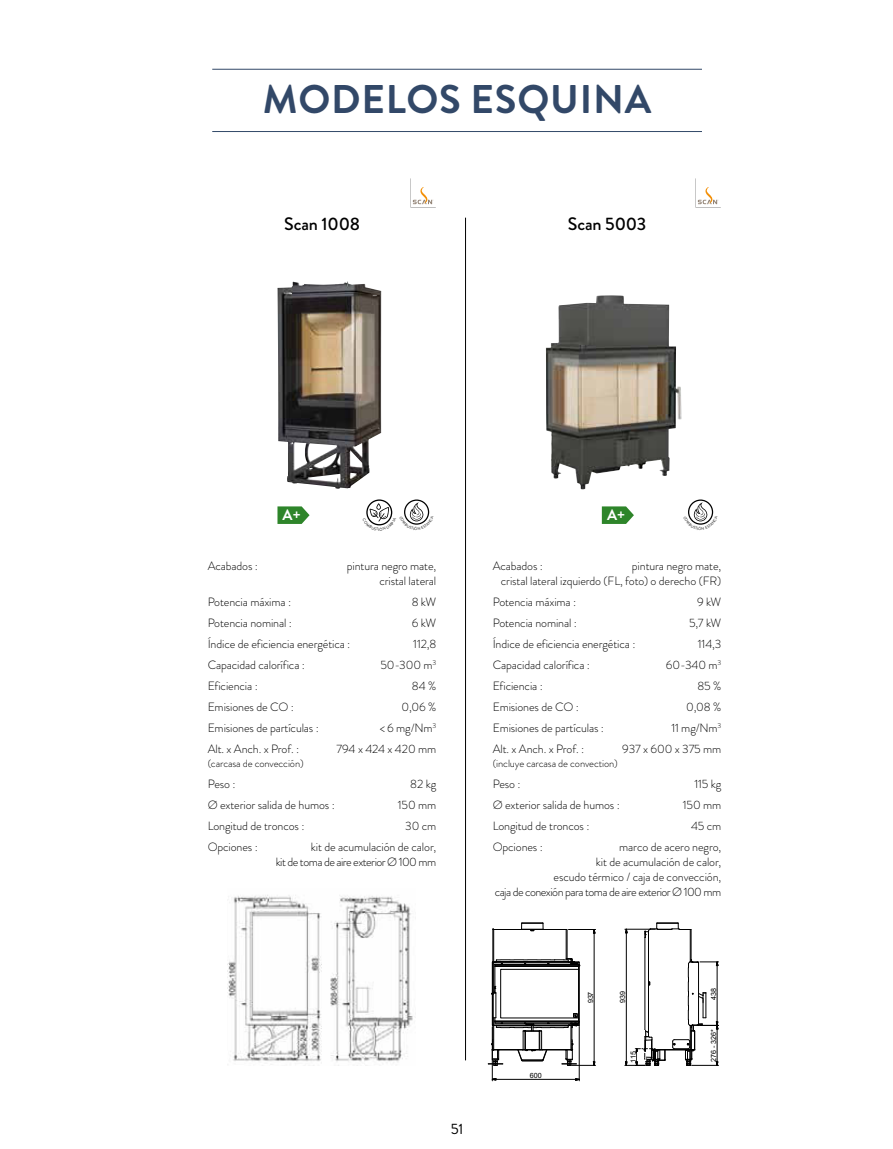
<style>
.page{position:relative;width:893px;height:1149px;background:#fff}
.page>*{position:absolute;margin:0;border:0;box-sizing:border-box;transform-origin:0 0}
.t1{font:700 40.05px "Brandon Grotesque";letter-spacing:.02em;color:#324868}
.t2{font:500 18px "Brandon Grotesque";letter-spacing:-.01em;color:#000}
.t3{font:700 15.15px "Brandon Grotesque";color:#fff}
.t4{font:15px "Brandon Grotesque";color:#000}
.t5{font:300 12px/15px "Brandon Grotesque";letter-spacing:-.01em;color:#000;text-align:right}
.t6{font:300 12px/15px "Brandon Grotesque";letter-spacing:-.045em;color:#000;text-align:right}
.t7{font:300 10.5px "Brandon Grotesque";letter-spacing:-.01em;color:#000}
.t8{font:7.2px "Arial";letter-spacing:-.005em;color:#000}
</style>
<div class="page">
<hr style="left:212px;top:69px;width:490px;height:1px;background:#324868">
<hr style="left:212px;top:131px;width:490px;height:1px;background:#324868">
<svg style="left:277px;top:506px;width:33px;height:18px"></svg>
<svg style="left:602px;top:506px;width:32px;height:18px"></svg>
<div style="left:410px;top:178px;width:26px;height:30px;background:#000;opacity:.37"></div>
<div style="left:411px;top:179px;width:24px;height:28px;background:#fff"></div>
<svg style="left:413px;top:187px;width:20px;height:17px"></svg>
<div style="left:695px;top:178px;width:26px;height:30px;background:#000;opacity:.37"></div>
<div style="left:696px;top:179px;width:24px;height:28px;background:#fff"></div>
<svg style="left:698px;top:187px;width:20px;height:17px"></svg>
<img style="left:546px;top:295px;width:92px;height:194px">
<svg style="left:488px;top:922px;width:108px;height:144px"></svg>
<hr style="left:496px;top:1078px;width:80px;height:1px;background:#000">
<hr style="left:492px;top:1026px;width:1px;height:54px;background:#000">
<hr style="left:579px;top:1026px;width:1px;height:54px;background:#000">
<svg style="left:625px;top:922px;width:94px;height:144px"></svg>
<hr style="left:465px;top:217px;width:1px;height:843px;background:#000">
<img style="left:227px;top:895px;width:186px;height:170px">
<img style="left:277px;top:281px;width:104px;height:207px">
<svg style="left:366px;top:499px;width:64px;height:27px"></svg>
<svg style="left:688px;top:499px;width:26px;height:26px"></svg>
<h1 class="t1" style="left:263px;top:76px;width:390px">MODELOS ESQUINA</h1>
<h2 class="t2" style="left:284px;top:214px;width:78px">Scan 1008</h2>
<h2 class="t2" style="left:568px;top:214px;width:80px">Scan 5003</h2>
<p class="t3" style="left:283px;top:506px;width:20px">A+</p>
<p class="t3" style="left:607px;top:506px;width:20px">A+</p>
<p class="t5" style="left:208px;top:559px;width:52px">Acabados :</p>
<p class="t5" style="left:347px;top:559px;width:91px">pintura negro mate, cristal lateral</p>
<p class="t5" style="left:208px;top:595px;width:85px">Potencia máxima :</p>
<p class="t5" style="left:412px;top:595px;width:26px">8 kW</p>
<p class="t5" style="left:208px;top:616px;width:86px">Potencia nominal :</p>
<p class="t5" style="left:412px;top:616px;width:26px">6 kW</p>
<p class="t5" style="left:208px;top:637px;width:144px">Índice de eficiencia energética :</p>
<p class="t5" style="left:413px;top:637px;width:25px">112,8</p>
<p class="t5" style="left:208px;top:658px;width:99px">Capacidad calorífica :</p>
<p class="t5" style="left:380px;top:658px;width:57px">50-300 m<sup>3</sup></p>
<p class="t5" style="left:208px;top:679px;width:52px">Eficiencia :</p>
<p class="t5" style="left:412px;top:679px;width:26px">84 %</p>
<p class="t5" style="left:208px;top:700px;width:88px">Emisiones de CO :</p>
<p class="t5" style="left:401px;top:700px;width:36px">0,06 %</p>
<p class="t5" style="left:208px;top:721px;width:113px">Emisiones de partículas :</p>
<p class="t5" style="left:380px;top:721px;width:58px">&lt; 6 mg/Nm<sup>3</sup></p>
<p class="t5" style="left:208px;top:742px;width:93px">Alt. x Anch. x Prof. :</p>
<p class="t5" style="left:337px;top:742px;width:101px">794 x 424 x 420 mm</p>
<p class="t7" style="left:208px;top:757px;width:97px">(carcasa de convección)</p>
<p class="t5" style="left:208px;top:776px;width:29px">Peso :</p>
<p class="t5" style="left:410px;top:776px;width:27px">82 kg</p>
<p class="t5" style="left:208px;top:797px;width:129px">Ø exterior salida de humos :</p>
<p class="t5" style="left:398px;top:797px;width:40px">150 mm</p>
<p class="t5" style="left:208px;top:818px;width:98px">Longitud de troncos :</p>
<p class="t5" style="left:405px;top:818px;width:33px">30 cm</p>
<p class="t5" style="left:208px;top:839px;width:52px">Opciones :</p>
<p class="t6" style="left:276px;top:839px;width:162px">kit de acumulación de calor,<br>kit de toma de aire exterior Ø 100 mm</p>
<p class="t5" style="left:493px;top:559px;width:52px">Acabados :</p>
<p class="t5" style="left:501px;top:559px;width:222px">pintura negro mate,<br>cristal lateral izquierdo (FL, foto) o derecho (FR)</p>
<p class="t5" style="left:493px;top:595px;width:85px">Potencia máxima :</p>
<p class="t5" style="left:697px;top:595px;width:26px">9 kW</p>
<p class="t5" style="left:493px;top:616px;width:86px">Potencia nominal :</p>
<p class="t5" style="left:689px;top:616px;width:34px">5,7 kW</p>
<p class="t5" style="left:493px;top:637px;width:144px">Índice de eficiencia energética :</p>
<p class="t5" style="left:698px;top:637px;width:25px">114,3</p>
<p class="t5" style="left:493px;top:658px;width:99px">Capacidad calorífica :</p>
<p class="t5" style="left:666px;top:658px;width:57px">60-340 m<sup>3</sup></p>
<p class="t5" style="left:493px;top:679px;width:52px">Eficiencia :</p>
<p class="t5" style="left:697px;top:679px;width:25px">85 %</p>
<p class="t5" style="left:493px;top:700px;width:88px">Emisiones de CO :</p>
<p class="t5" style="left:686px;top:700px;width:37px">0,08 %</p>
<p class="t5" style="left:493px;top:721px;width:113px">Emisiones de partículas :</p>
<p class="t5" style="left:671px;top:721px;width:51px">11 mg/Nm<sup>3</sup></p>
<p class="t5" style="left:493px;top:742px;width:93px">Alt. x Anch. x Prof. :</p>
<p class="t5" style="left:622px;top:742px;width:101px">937 x 600 x 375 mm</p>
<p class="t7" style="left:493px;top:757px;width:126px">(incluye carcasa de convection)</p>
<p class="t5" style="left:493px;top:776px;width:29px">Peso :</p>
<p class="t5" style="left:694px;top:776px;width:28px">115 kg</p>
<p class="t5" style="left:493px;top:797px;width:129px">Ø exterior salida de humos :</p>
<p class="t5" style="left:683px;top:797px;width:40px">150 mm</p>
<p class="t5" style="left:493px;top:818px;width:98px">Longitud de troncos :</p>
<p class="t5" style="left:691px;top:818px;width:32px">45 cm</p>
<p class="t5" style="left:493px;top:839px;width:52px">Opciones :</p>
<p class="t5" style="left:495px;top:839px;width:228px">marco de acero negro,<br>kit de acumulación de calor,<br>escudo térmico / caja de convección,<br>caja de conexión para toma de aire exterior Ø 100 mm</p>
<p class="t4" style="left:451px;top:1119px;width:14px">51</p>
<p class="t8" style="left:530px;top:1071px;width:13px">600</p>
<p class="t8" style="left:586px;top:1002px;width:13px;rotate:-90deg">937</p>
<p class="t8" style="left:619px;top:1002px;width:13px;rotate:-90deg">939</p>
<p class="t8" style="left:629px;top:1062px;width:13px;rotate:-90deg">115</p>
<p class="t8" style="left:709px;top:999px;width:13px;rotate:-90deg">438</p>
<p class="t8" style="left:709px;top:1061px;width:34px;rotate:-90deg">276 - 326*</p>
</div>
